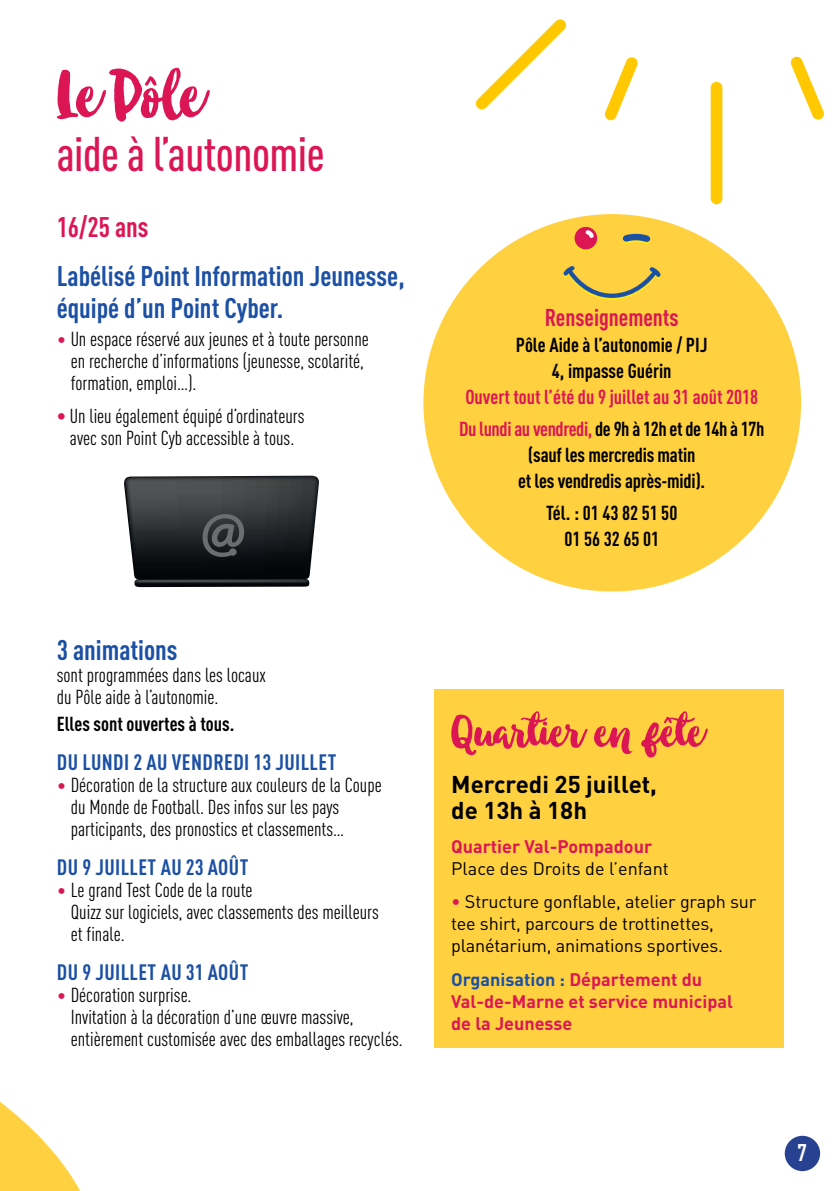
<style>
.page{position:relative;width:840px;height:1191px;background:#fff}
.page>*{position:absolute;margin:0;border:0;box-sizing:border-box;transform-origin:0 0}
.t1{font:80px "Ink Bandits Script";letter-spacing:-.045em;color:#dc1655}
.t2{font:54px "Ink Bandits Script";color:#dc1655}
.t3{font:500 condensed 48px "DIN Pro";letter-spacing:-.01em;color:#dc1655}
.t4{font:700 condensed 28px/32px "DIN Pro";color:#1c50a4}
.t5{font:700 condensed 28px "DIN Pro";color:#dc1655}
.t6{font:700 24px/26px "DIN Pro";color:#000}
.t7{font:700 condensed 24px "DIN Pro";color:#dc1655}
.t8{font:700 condensed 23.8px "DIN Pro";color:#fff}
.t9{font:700 condensed 22px "DIN Pro";letter-spacing:.02em;color:#1c50a4}
.t10{font:condensed 20px/22px "DIN Pro";color:#000}
.t11{font:700 condensed 20px/26px "DIN Pro";color:#000;text-align:center}
.t12{font:700 condensed 20px/31.6px "DIN Pro";letter-spacing:-.005em;color:#dc1655;text-align:center}
.t13{font:18px/22px "DIN Pro";letter-spacing:-.01em;color:#000}
.t14{font:700 18px/22px "DIN Pro";color:#dc1655}
.s1{font-stretch:normal;font-size:18px;color:#dc1655}
.s2{color:#dc1655}
.s3{color:#000}
.s4{color:#1c50a4}
</style>
<div class="page">
<div style="left:784px;top:1135px;width:35px;height:36px;background:#274291;border-radius:50%"></div>
<div style="left:423px;top:214px;width:377px;height:377px;background:#ffd140;border-radius:50%"></div>
<svg style="left:574px;top:229px;width:23px;height:22px"></svg>
<div style="left:574px;top:227px;width:23px;height:22px;background:#dc1655;border-radius:50%"></div>
<svg style="left:622px;top:233px;width:28px;height:11px"></svg>
<svg style="left:585px;top:230px;width:8px;height:8px"></svg>
<svg style="left:563px;top:266px;width:97px;height:34px"></svg>
<svg style="left:124px;top:476px;width:195px;height:111px"></svg>
<svg style="left:0;top:1102px;width:80px;height:89px"></svg>
<svg style="left:790px;top:56px;width:34px;height:63px"></svg>
<svg style="left:605px;top:57px;width:33px;height:63px"></svg>
<div style="left:710px;top:82px;width:12px;height:122px;background:#ffc800;border-radius:6px"></div>
<svg style="left:476px;top:19px;width:90px;height:90px"></svg>
<div style="left:434px;top:689px;width:348px;height:358px;background:#ffd140"></div>
<h1 class="t1" style="left:57px;top:62px;width:144px">Le Pôle</h1>
<h3 class="t3" style="left:57px;top:118px;width:269px">aide à l’autonomie</h3>
<h3 class="t5" style="left:57px;top:206px;width:93px">16/25 ans</h3>
<h3 class="t4" style="left:57px;top:257px;width:349px">Labélisé Point Information Jeunesse, équipé d’un Point Cyber.</h3>
<p class="t10" style="left:71px;top:326px;width:299px;text-indent:-14px"><span class="s1">•</span> Un espace réservé aux jeunes et à toute personne en recherche d’informations (jeunesse, scolarité, formation, emploi…).</p>
<p class="t10" style="left:57px;top:403px;width:249px;text-align:center"><span class="s2">•</span> Un lieu également équipé d’ordinateurs avec son Point Cyb accessible à tous.</p>
<h3 class="t4" style="left:57px;top:631px;width:122px">3 animations</h3>
<p class="t10" style="left:57px;top:662px;width:210px">sont programmées dans les locaux du Pôle aide à l’autonomie.</p>
<p class="t11" style="left:57px;top:709px;width:179px">Elles sont ouvertes à tous.</p>
<p class="t9" style="left:57px;top:746px;width:281px">DU LUNDI 2 AU VENDREDI 13 JUILLET</p>
<p class="t10" style="left:71px;top:773px;width:312px;text-indent:-14px"><span class="s1">•</span> Décoration de la structure aux couleurs de la Coupe du Monde de Football. Des infos sur les pays participants, des pronostics et classements…</p>
<p class="t9" style="left:57px;top:851px;width:193px">DU 9 JUILLET AU 23 AOÛT</p>
<p class="t10" style="left:71px;top:878px;width:309px;text-indent:-14px"><span class="s1">•</span> Le grand Test Code de la route<br>Quizz sur logiciels, avec classements des meilleurs et finale.</p>
<p class="t9" style="left:57px;top:956px;width:193px">DU 9 JUILLET AU 31 AOÛT</p>
<p class="t10" style="left:71px;top:983px;width:333px;text-indent:-14px"><span class="s1">•</span> Décoration surprise.<br>Invitation à la décoration d’une œuvre massive, entièrement customisée avec des emballages recyclés.</p>
<p class="t7" style="left:544px;top:299px;width:135px">Renseignements</p>
<p class="t11" style="left:515px;top:330px;width:193px">Pôle Aide à l’autonomie / PIJ<br>4, impasse Guérin</p>
<p class="t12" style="left:459px;top:379px;width:307px">Ouvert tout l’été du 9 juillet au 31 août 2018<br>Du lundi au vendredi, <span class="s3">de 9h à 12h et de 14h à 17h</span></p>
<p class="t11" style="left:518px;top:440px;width:188px">(sauf les mercredis matin<br>et les vendredis après-midi).</p>
<p class="t11" style="left:546px;top:498px;width:133px">Tél. : 01 43 82 51 50<br>01 56 32 65 01</p>
<h2 class="t2" style="left:451px;top:710px;width:251px">Quartier en fête</h2>
<p class="t6" style="left:451px;top:769px;width:207px">Mercredi 25 juillet, de 13h à 18h</p>
<p class="t14" style="left:451px;top:833px;width:202px">Quartier Val-Pompadour</p>
<p class="t13" style="left:451px;top:855px;width:219px">Place des Droits de l’enfant</p>
<p class="t13" style="left:451px;top:889px;width:306px"><span class="s2">•</span> Structure gonflable, atelier graph sur tee shirt, parcours de trottinettes, planétarium, animations sportives.</p>
<p class="t14" style="left:451px;top:966px;width:283px"><span class="s4">Organisation :</span> Département du<br>Val-de-Marne et service municipal de la Jeunesse</p>
<p class="t8" style="left:797px;top:1134px;width:11px">7</p>
</div>
